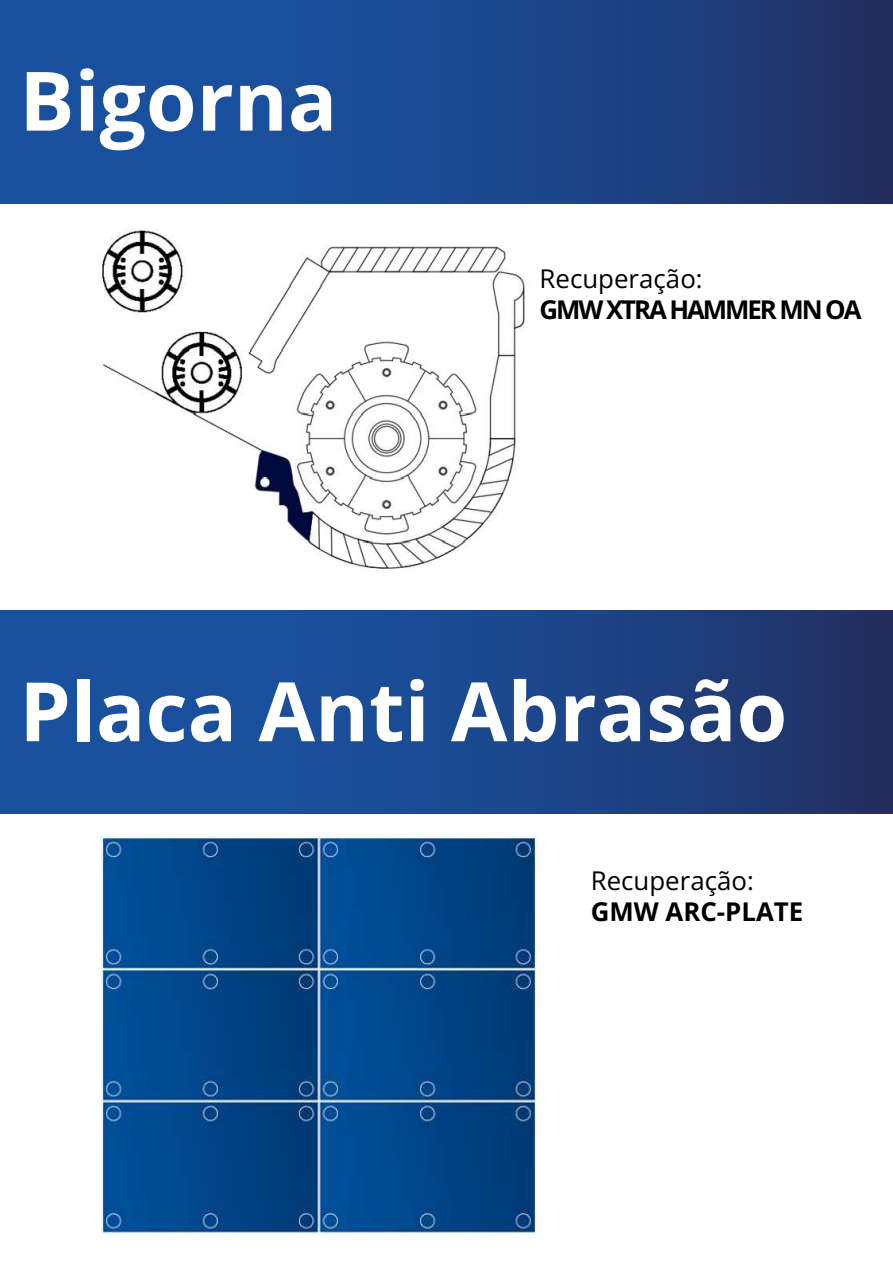
<style>
.page{position:relative;width:893px;height:1263px;background:#fff}
.page>*{position:absolute;margin:0;border:0;box-sizing:border-box;transform-origin:0 0}
.t1{font:700 82.05px "Open Sans";color:#fff}
.t2{font:25.8px "Open Sans";color:#000}
.t3{font:700 25.8px "Open Sans";letter-spacing:-.08em;color:#000}
.t4{font:700 25.8px "Open Sans";color:#000}
</style>
<div class="page">
<img style="left:98px;top:229px;width:427px;height:343px">
<div style="left:0;top:0;width:893px;height:204px;background:linear-gradient(to right,#1758ac,#21356c)"></div>
<div style="left:0;top:610px;width:893px;height:204px;background:linear-gradient(to right,#1758ac,#21356c)"></div>
<img style="left:101px;top:835px;width:439px;height:399px">
<div style="left:825px;top:0;width:68px;height:83px;background:#233062"></div>
<h1 class="t1" style="left:19px;top:43px;width:319px">Bigorna</h1>
<p class="t2" style="left:540px;top:261px;width:165px">Recuperação:</p>
<p class="t3" style="left:540px;top:291px;width:323px">GMW XTRA HAMMER MN OA</p>
<h1 class="t1" style="left:19px;top:653px;width:769px">Placa Anti Abrasão</h1>
<p class="t2" style="left:591px;top:863px;width:165px">Recuperação:</p>
<p class="t4" style="left:591px;top:894px;width:214px">GMW ARC-PLATE</p>
</div>
